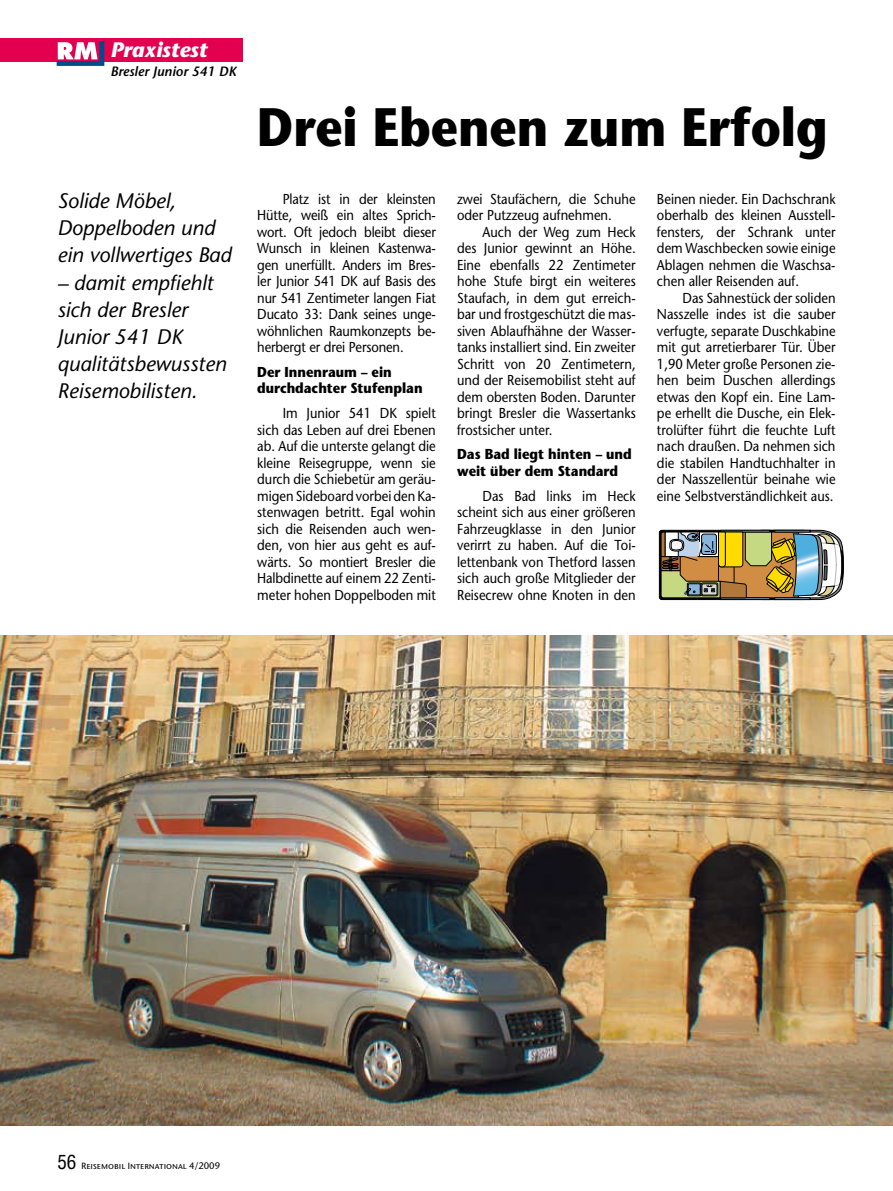
<style>
.page{position:relative;width:893px;height:1191px;background:#fff}
.page>*{position:absolute;margin:0;border:0;box-sizing:border-box;transform-origin:0 0}
.t1{font:700 54px "Stone Sans Std";color:#000;scale:.88 1}
.t2{font:italic 500 21px/27px "Stone Sans Std";color:#000}
.t3{font:italic 700 21px "Stone Sans Std";color:#fff}
.t4{font:500 14.4px/16.5px "Stone Sans Std";color:#000;text-align:justify;scale:.9 1}
.t5{font:700 14.4px/16.5px "Stone Sans Std";color:#000;scale:.9 1}
.t6{font:italic 600 13.5px "Stone Sans Std";color:#000}
.t7{font:9.45px "Stone Sans EF Medium SC";color:#000}
.s1{font-family:"Helvetica LT Std";font-stretch:condensed;font-size:19.2px}
.s2{font-family:"Stone Sans Std";font-weight:500}
</style>
<div class="page">
<img style="left:0;top:635px;width:893px;height:490px">
<div style="left:0;top:38px;width:242px;height:24px;background:#e3004f"></div>
<svg style="left:56px;top:41px;width:49px;height:25px"></svg>
<svg style="left:660px;top:529px;width:184px;height:71px"></svg>
<h2 class="t3" style="left:111px;top:37px;width:98px">Praxistest</h2>
<p class="t6" style="left:111px;top:63px;width:127px">Bresler Junior 541 DK</p>
<h2 class="t2" style="left:57px;top:188px;width:176px">Solide Möbel,<br>Doppelboden und ein vollwertiges Bad</h2>
<h2 class="t2" style="left:57px;top:269px;width:171px">– damit empfiehlt sich der Bresler<br>Junior 541 DK qualitätsbewussten<br>Reisemobilisten.</h2>
<h1 class="t1" style="left:257px;top:95px;width:650px">Drei Ebenen zum Erfolg</h1>
<p class="t4" style="left:257px;top:190px;width:200px;text-indent:26px">Platz ist in der kleinsten Hütte, weiß ein altes Sprich&shy;wort. Oft jedoch bleibt dieser Wunsch in kleinen Kastenwa&shy;gen unerfüllt. Anders im Bres&shy;ler Junior 541 DK auf Basis des nur 541 Zentimeter langen Fiat Ducato 33: Dank seines unge&shy;wöhnlichen Raumkonzepts be&shy;herbergt er drei Personen.</p>
<p class="t5" style="left:257px;top:364px;width:185px">Der Innenraum – ein durchdachter Stufenplan</p>
<p class="t4" style="left:257px;top:405px;width:200px;text-indent:26px">Im Junior 541 DK spielt sich das Leben auf drei Ebenen ab. Auf die unterste gelangt die kleine Reisegruppe, wenn sie durch die Schiebetür am geräu&shy;migen Sideboard vorbei den Ka&shy;stenwagen betritt. Egal wohin sich die Reisenden auch wen&shy;den, von hier aus geht es auf&shy;wärts. So montiert Bresler die Halbdinette auf einem 22 Zenti&shy;meter hohen Doppelboden mit</p>
<p class="t4" style="left:457px;top:190px;width:200px">zwei Staufächern, die Schuhe oder Putzzeug aufnehmen.</p>
<p class="t4" style="left:457px;top:223px;width:200px;text-indent:26px">Auch der Weg zum Heck des Junior gewinnt an Höhe.<br>Eine ebenfalls 22 Zentimeter hohe Stufe birgt ein weiteres Staufach, in dem gut erreich&shy;bar und frostgeschützt die mas&shy;siven Ablaufhähne der Wasser&shy;tanks installiert sind. Ein zweiter Schritt von 20 Zentimetern, und der Reisemobilist steht auf dem obersten Boden. Darunter bringt Bresler die Wassertanks frostsicher unter.</p>
<p class="t5" style="left:457px;top:446px;width:196px">Das Bad liegt hinten – und weit über dem Standard</p>
<p class="t4" style="left:457px;top:487px;width:200px;text-indent:26px">Das Bad links im Heck scheint sich aus einer größeren Fahrzeugklasse in den Junior verirrt zu haben. Auf die Toi&shy;lettenbank von Thetford lassen sich auch große Mitglieder der Reisecrew ohne Knoten in den</p>
<p class="t4" style="left:657px;top:190px;width:200px">Beinen nieder. Ein Dachschrank oberhalb des kleinen Ausstell&shy;fensters, der Schrank unter dem Waschbecken sowie einige Ablagen nehmen die Waschsa&shy;chen aller Reisenden auf.</p>
<p class="t4" style="left:657px;top:289px;width:200px;text-indent:26px">Das Sahnestück der soliden Nasszelle indes ist die sauber verfugte, separate Duschkabine mit gut arretierbarer Tür. Über 1,90 Meter große Personen zie&shy;hen beim Duschen allerdings etwas den Kopf ein. Eine Lam&shy;pe erhellt die Dusche, ein Elek&shy;trolüfter führt die feuchte Luft nach draußen. Da nehmen sich die stabilen Handtuchhalter in der Nasszellentür beinahe wie eine Selbstverständlichkeit aus.</p>
<p class="t7" style="left:57px;top:1159px;width:164px"><span class="s1">56</span> Reisemobil International <span class="s2">4/2009</span></p>
</div>
